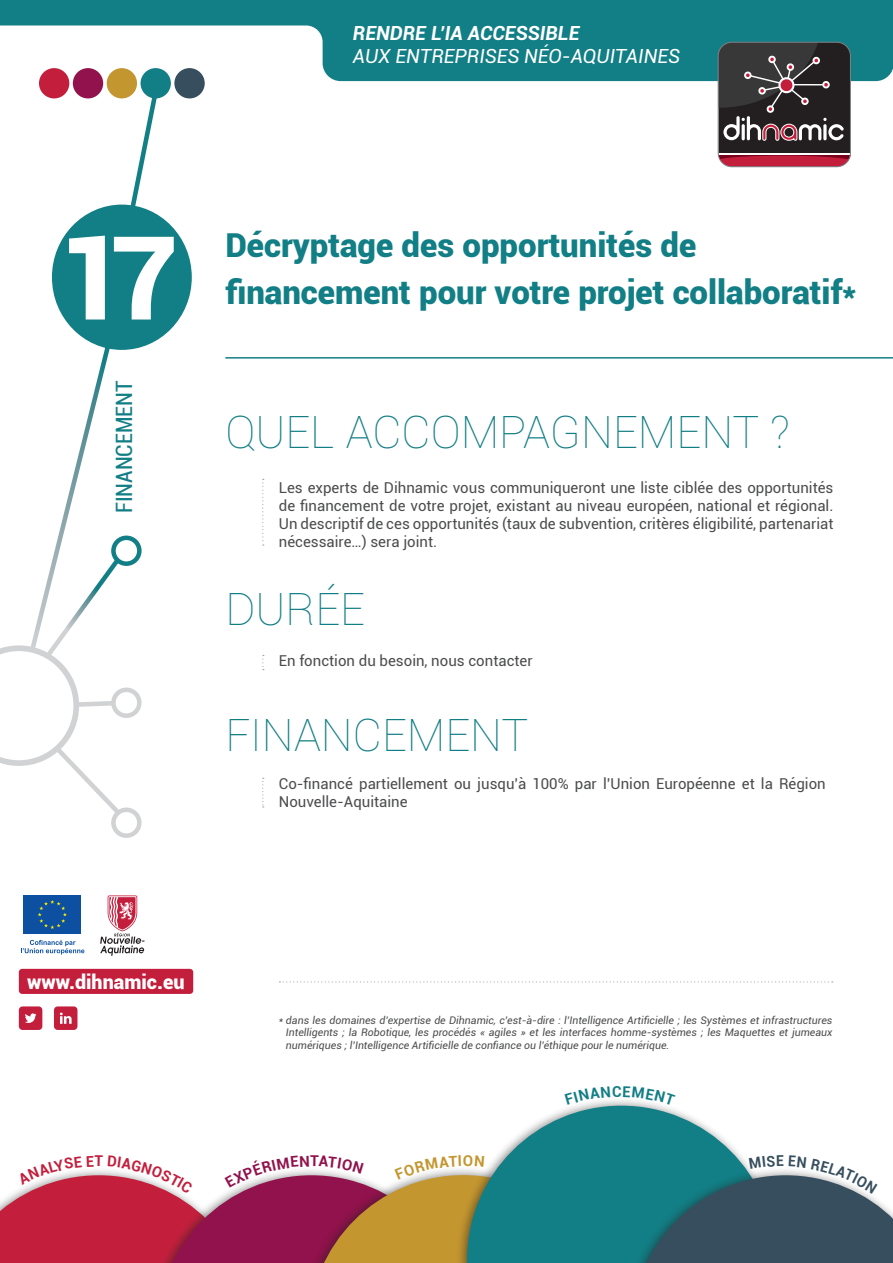
<style>
.page{position:relative;width:893px;height:1263px;background:#fff}
.page>*{position:absolute;margin:0;border:0;box-sizing:border-box;transform-origin:0 0}
.t1{font:900 116.4px "Roboto";color:#fff}
.TITRE{font:100 45px "Roboto";color:#127e85}
.Titre_1{font:900 33px/46.5px "Roboto";color:#127e85}
.t2{font:condensed 22.5px "Roboto";color:#127e85}
.t3{font:900 19.8px "Roboto";color:#fff}
.t4{font:italic 19.5px/22.5px "Roboto";color:#fff}
.Texte_courant{font:15px/18px "Roboto";color:#4b4c4d}
.Texte_courant-2{font:italic 10.5px/12.6px "Roboto";color:#4b4c4d;text-align:justify}
.s1{font-weight:700}
</style>
<div class="page">
<svg style="left:499px;top:1106px;width:241px;height:157px;fill:#127e85"></svg>
<div style="left:39px;top:68px;width:30px;height:30px;background:#c31f3d;border-radius:50%"></div>
<div style="left:73px;top:68px;width:30px;height:30px;background:#91124c;border-radius:50%"></div>
<div style="left:107px;top:68px;width:30px;height:30px;background:#c4962f;border-radius:50%"></div>
<div style="left:141px;top:68px;width:30px;height:30px;background:#127e85;border-radius:50%"></div>
<div style="left:174px;top:68px;width:31px;height:30px;background:#364e5e;border-radius:50%"></div>
<div style="left:620px;top:1166px;width:273px;height:97px;background:#127e85"></div>
<svg style="left:116px;top:81px;width:47px;height:137px"></svg>
<svg style="left:0;top:333px;width:134px;height:494px"></svg>
<div style="left:52px;top:205px;width:140px;height:145px;background:#127e85;border-radius:50%"></div>
<hr style="left:225px;top:357px;width:668px;height:2px;background:#127e85">
<svg style="left:262px;top:479px;width:2px;height:67px"></svg>
<svg style="left:262px;top:655px;width:2px;height:15px"></svg>
<svg style="left:262px;top:778px;width:2px;height:29px"></svg>
<svg style="left:113px;top:538px;width:26px;height:26px"></svg>
<div style="left:111px;top:536px;width:31px;height:30px;border:4px solid #127e85;border-radius:50%"></div>
<svg style="left:113px;top:690px;width:26px;height:26px"></svg>
<div style="left:111px;top:687px;width:31px;height:31px;border:4px solid #d1d2d4;border-radius:50%"></div>
<svg style="left:113px;top:810px;width:26px;height:26px"></svg>
<div style="left:111px;top:807px;width:31px;height:31px;border:4px solid #d1d2d4;border-radius:50%"></div>
<svg style="left:0;top:0;width:893px;height:81px;fill:#127e85"></svg>
<svg style="left:718px;top:42px;width:133px;height:125px"></svg>
<div style="left:718px;top:42px;width:133px;height:125px;border:1px solid #808285;border-radius:14px"></div>
<div style="left:19px;top:969px;width:174px;height:25px;background:#c31f3d;border-radius:3px"></div>
<svg style="left:19px;top:1006px;width:23px;height:24px"></svg>
<svg style="left:54px;top:1006px;width:23px;height:24px"></svg>
<div style="left:23px;top:895px;width:58px;height:39px;background:#0d50a1"></div>
<svg style="left:38px;top:900px;width:29px;height:29px"></svg>
<svg style="left:21px;top:940px;width:63px;height:14px"></svg>
<svg style="left:100px;top:895px;width:45px;height:61px"></svg>
<svg style="left:279px;top:981px;width:554px;height:1px"></svg>
<svg style="left:0;top:1155px;width:618px;height:108px"></svg>
<svg style="left:581px;top:1100px;width:77px;height:5px"></svg>
<svg style="left:631px;top:1155px;width:262px;height:108px"></svg>
<p class="t4" style="left:353px;top:22px;width:329px"><span class="s1">RENDRE L’IA ACCESSIBLE<br></span>AUX ENTREPRISES NÉO-AQUITAINES</p>
<p class="t1" style="left:57px;top:196px;width:122px">17</p>
<p class="t2" style="left:109px;top:513px;width:134px;rotate:-90deg">FINANCEMENT</p>
<p class="Titre_1" style="left:225px;top:221px;width:632px">Décryptage des opportunités de financement pour votre projet collaboratif*</p>
<p class="TITRE" style="left:225px;top:401px;width:566px">QUEL ACCOMPAGNEMENT ?</p>
<p class="Texte_courant" style="left:279px;top:478px;width:556px;text-align:justify">Les experts de Dihnamic vous communiqueront une liste ciblée des opportunités de financement de votre projet, existant au niveau européen, national et régional.<br>Un descriptif de ces opportunités (taux de subvention, critères éligibilité, partenariat nécessaire…) sera joint.</p>
<p class="TITRE" style="left:225px;top:577px;width:141px">DURÉE</p>
<p class="Texte_courant" style="left:279px;top:651px;width:255px">En fonction du besoin, nous contacter</p>
<p class="TITRE" style="left:225px;top:704px;width:304px">FINANCEMENT</p>
<p class="Texte_courant" style="left:279px;top:774px;width:548px">Co-financé partiellement ou jusqu’à 100% par l’Union Européenne et la Région<br>Nouvelle-Aquitaine</p>
<p class="t3" style="left:27px;top:968px;width:159px">www.dihnamic.eu</p>
<p class="Texte_courant-2" style="left:286px;top:1013px;width:548px;text-indent:-7px">* dans les domaines d’expertise de Dihnamic, c’est-à-dire : l’Intelligence Artificielle ; les Systèmes et infrastructures Intelligents ; la Robotique, les procédés « agiles » et les interfaces homme-systèmes ; les Maquettes et jumeaux numériques ; l’Intelligence Artificielle de confiance ou l’éthique pour le numérique.</p>
</div>
